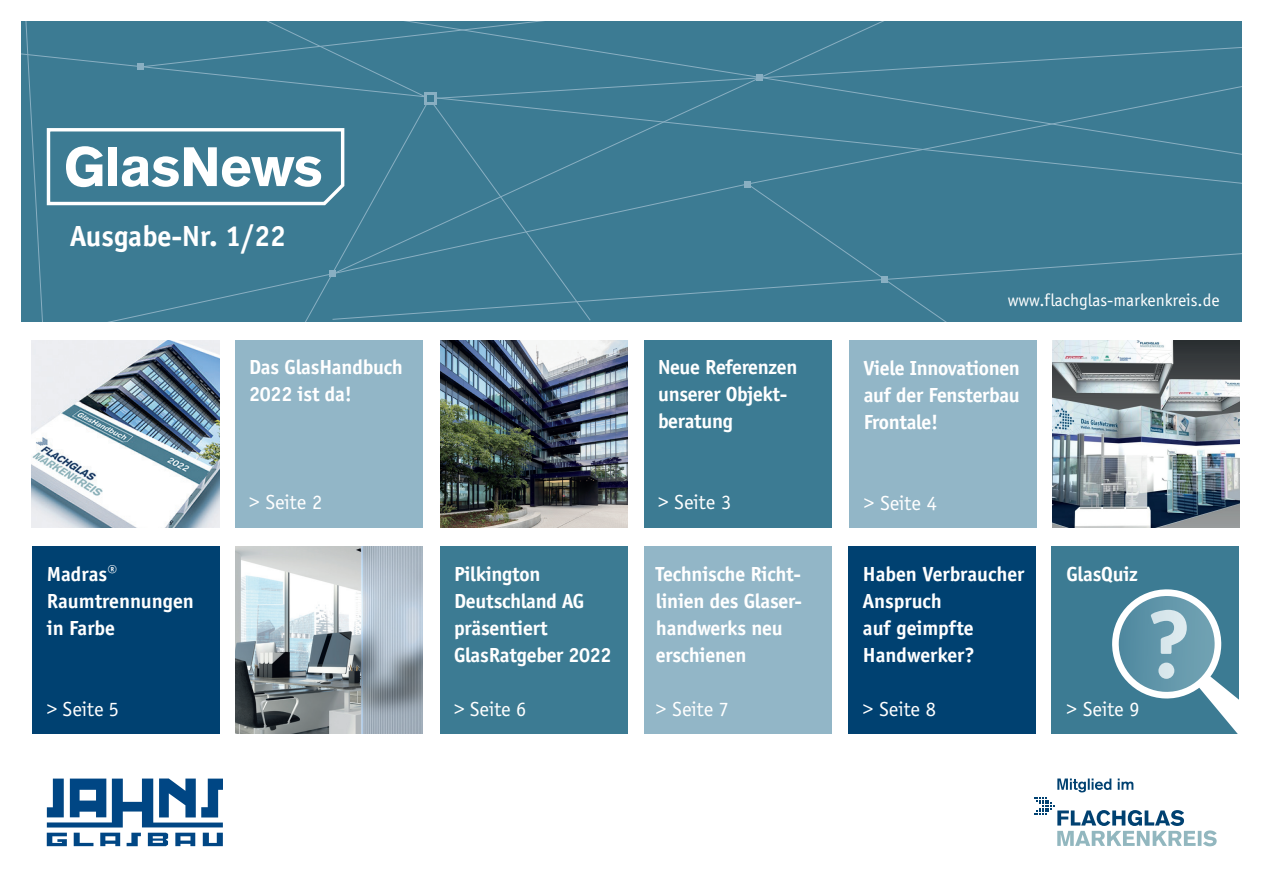
<style>
.page{position:relative;width:1263px;height:893px;background:#fff}
.page>*{position:absolute;margin:0;border:0;box-sizing:border-box;transform-origin:0 0}
.t1{font:900 54.45px "Akzidenz Grotesk";letter-spacing:-.02em;color:#fff}
.t2{font:700 30px "Officina Sans";color:#fff}
.t3{font:700 21px/27px "Officina Sans";letter-spacing:-.01em;color:#fff}
.t4{font:21px "Officina Sans";color:#fff}
.t5{font:18px "Officina Sans";color:#fff}
</style>
<div class="page">
<svg style="left:1034px;top:778px;width:183px;height:68px"></svg>
<svg style="left:175px;top:833px;width:20px;height:13px"></svg>
<svg style="left:148px;top:833px;width:20px;height:13px"></svg>
<svg style="left:100px;top:833px;width:20px;height:13px"></svg>
<svg style="left:203px;top:833px;width:20px;height:13px"></svg>
<svg style="left:127px;top:833px;width:14px;height:13px"></svg>
<svg style="left:74px;top:833px;width:19px;height:13px"></svg>
<svg style="left:47px;top:833px;width:20px;height:13px"></svg>
<svg style="left:47px;top:778px;width:176px;height:49px"></svg>
<div style="left:644px;top:546px;width:188px;height:188px;background:#92b6c7"></div>
<div style="left:25px;top:21px;width:1217px;height:300px;background:#3c7b93"></div>
<div style="left:137px;top:64px;width:7px;height:6px;background:#89afc2"></div>
<div style="left:744px;top:181px;width:7px;height:6px;background:#89afc2"></div>
<div style="left:756px;top:74px;width:6px;height:7px;background:#89afc2"></div>
<div style="left:881px;top:276px;width:6px;height:7px;background:#89afc2"></div>
<div style="left:235px;top:340px;width:188px;height:188px;background:#92b6c7"></div>
<div style="left:849px;top:340px;width:187px;height:188px;background:#92b6c7"></div>
<div style="left:848px;top:546px;width:188px;height:188px;background:#004171"></div>
<div style="left:1051px;top:546px;width:188px;height:188px;background:#3c7b93"></div>
<div style="left:440px;top:546px;width:188px;height:188px;background:#3c7b93"></div>
<div style="left:32px;top:546px;width:187px;height:188px;background:#004171"></div>
<svg style="left:1112px;top:589px;width:127px;height:145px"></svg>
<div style="left:644px;top:340px;width:188px;height:188px;background:#3c7b93"></div>
<img style="left:235px;top:546px;width:188px;height:188px">
<img style="left:32px;top:340px;width:187px;height:188px">
<img style="left:440px;top:340px;width:188px;height:188px">
<img style="left:1052px;top:340px;width:188px;height:188px">
<h1 class="t1" style="left:64px;top:134px;width:261px">GlasNews</h1>
<h2 class="t2" style="left:70px;top:218px;width:217px">Ausgabe-Nr. 1/22</h2>
<p class="t3" style="left:249px;top:354px;width:155px">Das GlasHandbuch<br>2022 ist da!</p>
<p class="t3" style="left:47px;top:560px;width:149px">Madras®<br>Raumtrennungen in Farbe</p>
<p class="t4" style="left:47px;top:697px;width:74px">&gt; Seite 5</p>
<p class="t4" style="left:249px;top:491px;width:75px">&gt; Seite 2</p>
<p class="t3" style="left:454px;top:560px;width:159px">Pilkington<br>Deutschland AG präsentiert<br>GlasRatgeber 2022</p>
<p class="t4" style="left:454px;top:697px;width:74px">&gt; Seite 6</p>
<p class="t3" style="left:658px;top:354px;width:141px">Neue Referenzen unserer Objekt&shy;beratung</p>
<p class="t4" style="left:658px;top:491px;width:75px">&gt; Seite 3</p>
<p class="t3" style="left:656px;top:560px;width:148px">Technische Richt&shy;linien des Glaser&shy;handwerks neu erschienen</p>
<p class="t4" style="left:656px;top:697px;width:75px">&gt; Seite 7</p>
<p class="t5" style="left:1008px;top:290px;width:213px">www.flachglas-markenkreis.de</p>
<p class="t3" style="left:864px;top:355px;width:158px;text-align:justify">Viele Innovationen auf der Fensterbau Frontale!</p>
<p class="t4" style="left:864px;top:492px;width:75px">&gt; Seite 4</p>
<p class="t3" style="left:863px;top:560px;width:163px">Haben Verbraucher<br>Anspruch<br>auf geimpfte<br>Handwerker?</p>
<p class="t4" style="left:863px;top:697px;width:75px">&gt; Seite 8</p>
<p class="t3" style="left:1066px;top:560px;width:73px">GlasQuiz</p>
<p class="t4" style="left:1066px;top:697px;width:75px">&gt; Seite 9</p>
</div>
